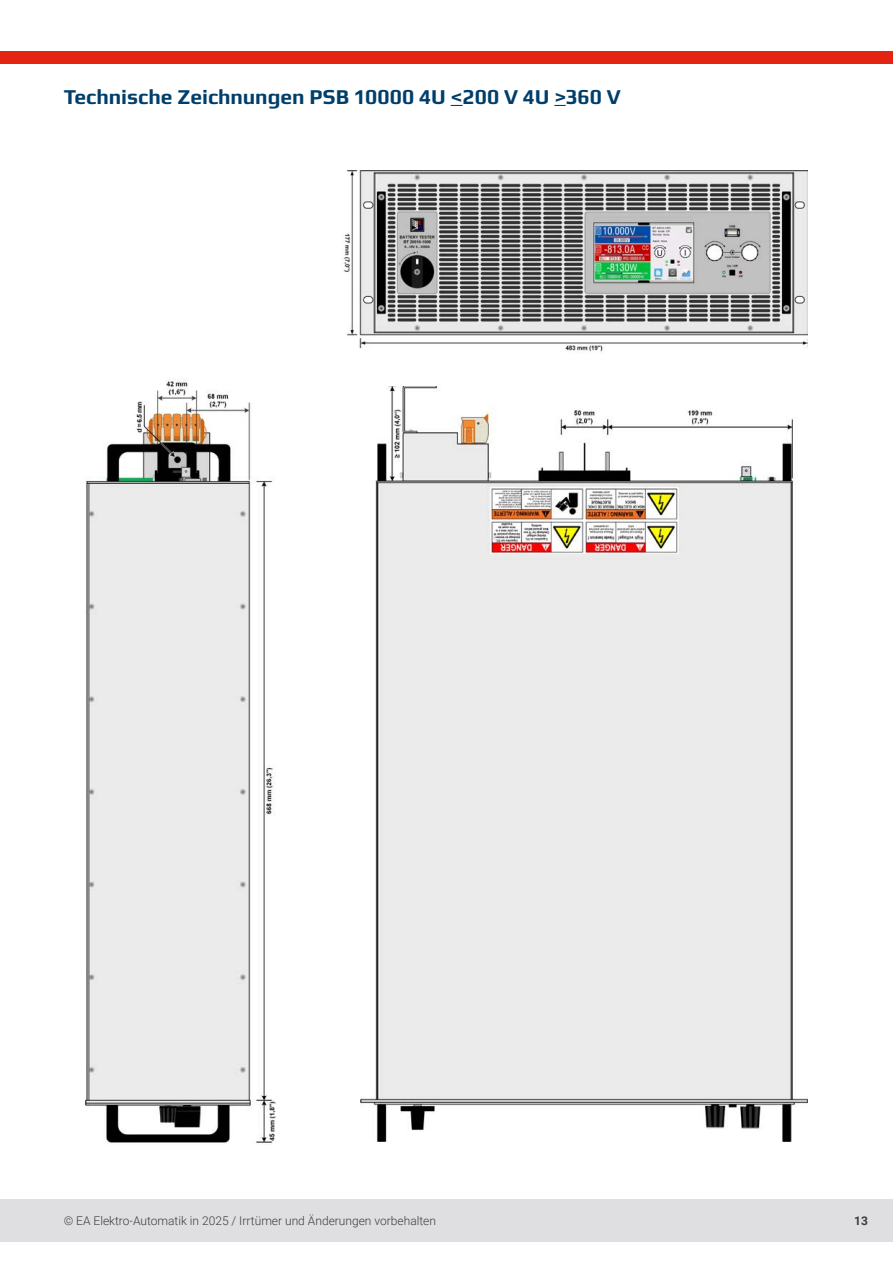
<style>
.page{position:relative;width:893px;height:1263px;background:#fff}
.page>*{position:absolute;margin:0;border:0;box-sizing:border-box;transform-origin:0 0}
.t1{font:700 21px "Play";letter-spacing:-.005em;color:#003e6b}
.t2{font:300 12px "Roboto";color:#3d3d3c}
.t3{font:700 12px "Roboto";color:#3d3d3c}
</style>
<div class="page">
<div style="left:0;top:1199px;width:893px;height:43px;background:#dfdfe1"></div>
<div style="left:0;top:51px;width:893px;height:13px;background:#e42413"></div>
<img style="left:342px;top:170px;width:466px;height:182px">
<svg style="left:451px;top:105px;width:12px;height:1px"></svg>
<svg style="left:554px;top:105px;width:12px;height:1px"></svg>
<img style="left:85px;top:379px;width:192px;height:764px">
<img style="left:360px;top:387px;width:448px;height:754px">
<h1 class="t1" style="left:64px;top:82px;width:558px">Technische Zeichnungen PSB 10000 4U &lt;200 V 4U &gt;360 V</h1>
<p class="t2" style="left:64px;top:1212px;width:374px">© EA Elektro-Automatik in 2025 / Irrtümer und Änderungen vorbehalten</p>
<p class="t3" style="left:854px;top:1212px;width:15px">13</p>
</div>
